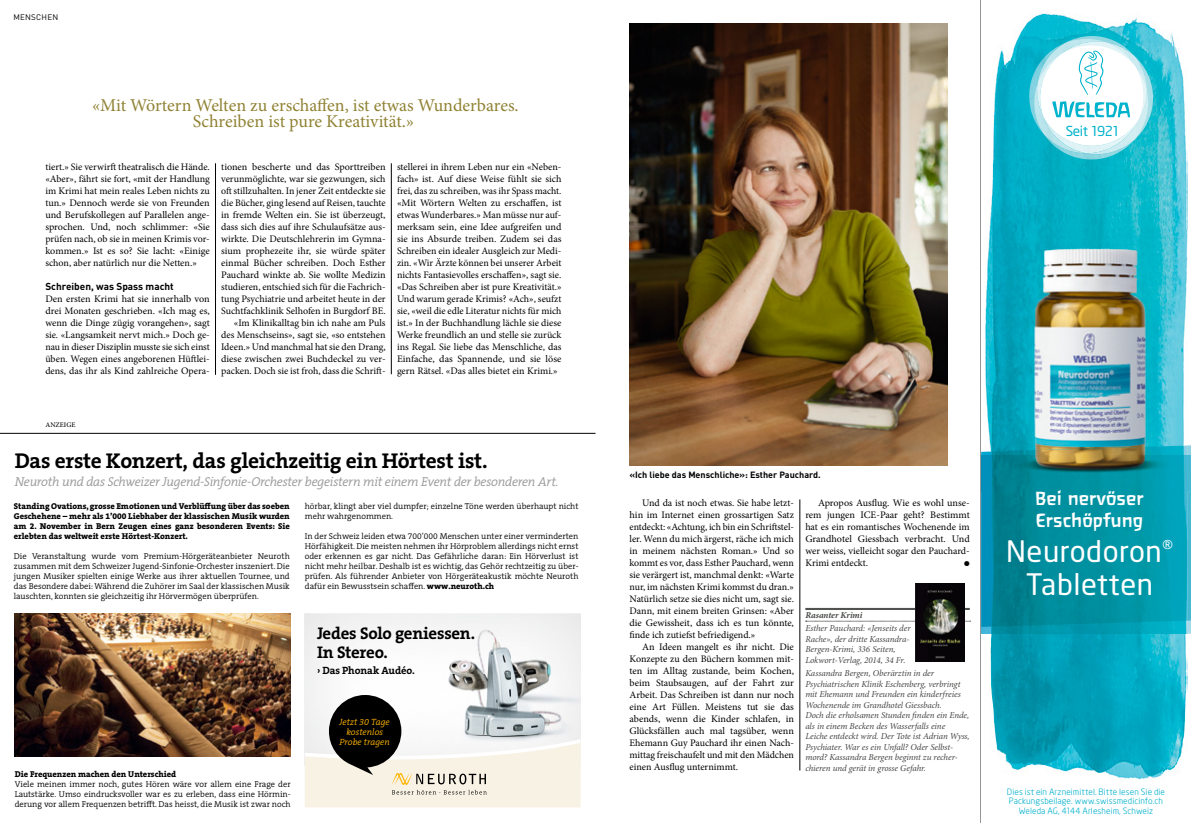
<style>
.page{position:relative;width:1191px;height:823px;background:#fff}
.page>*{position:absolute;margin:0;border:0;box-sizing:border-box;transform-origin:0 0}
.t1{font:500 29.2px/32.4px "Neo Sans Weleda";letter-spacing:.02em;color:#fff;text-align:center}
.t2{font:700 21.5px "The Serif B W7";letter-spacing:-.015em;color:#000}
.Quote_x10{font:18px "Minion Pro";letter-spacing:-.005em;color:#908233}
.t3{font:17.3px/22.1px "New Weleda";color:#fff}
.t4{font:700 16.9px/19px "The Serif B W7";letter-spacing:-.015em;color:#000}
.t5{font:500 13.6px "Neo Sans Weleda";letter-spacing:-.035em;color:#00b3cd}
.t6{font:italic 300 12.9px "The Serif B W4";letter-spacing:-.02em;color:#989898}
.t7{font:700 10.6px "The Serif B W7";letter-spacing:-.005em;color:#000}
._220_GS3sp_mEinz_x08{font:10px/12px "Minion Pro";color:#000;text-align:justify}
._220_GS3sp_oEinz_x08{font:10px/12px "Minion Pro";color:#000;text-align:justify}
._230_Zwischentitel_x{font:700 10px "DIN Pro";color:#000}
.t8{font:italic 300 9.1px/10.2px "The Serif B W4";color:#ffb500;text-align:center}
.Hinweis_Minion_Text{font:italic 9px/10.5px "Minion Pro";letter-spacing:-.005em;color:#444743}
._300_Legende_9_x11{font:700 9px "DIN Pro";color:#000}
.Hinweis_Minion_Titel{font:italic 700 9px "Minion Pro";letter-spacing:-.005em;color:#444743}
.t9{font:8.7px/9.7px "Neo Sans Weleda";letter-spacing:.01em;color:#00b0cb;text-align:center}
.t10{font:300 8.5px/10px "The Serif B W4";color:#000;text-align:justify}
.t11{font:800 8.5px/10px "The Serif B W8";color:#000;text-align:justify}
.Rubriktitel_8_x01{font:8px "DIN Pro";letter-spacing:.03em;color:#000}
.INSERAT_Anzeige_x13{font:500 7px "Minion Pro";letter-spacing:.01em;color:#000}
.t12{font:7px "Zapf Dingbats Std";color:#000}
.s1{font-family:"The Serif B W8";font-weight:800}
</style>
<div class="page">
<img style="left:629px;top:24px;width:318px;height:441px">
<hr style="left:215px;top:163px;width:1px;height:211px;background:#000">
<hr style="left:391px;top:163px;width:1px;height:211px;background:#000">
<hr style="left:805px;top:607px;width:164px;height:1px;background:#444743">
<hr style="left:805px;top:609px;width:164px;height:1px;background:#444743">
<svg style="left:805px;top:620px;width:165px;height:1px"></svg>
<hr style="left:799px;top:499px;width:1px;height:271px;background:#000">
<hr style="left:0;top:432px;width:595px;height:1px;background:#000">
<img style="left:305px;top:613px;width:275px;height:81px">
<svg style="left:305px;top:694px;width:275px;height:112px"></svg>
<img style="left:15px;top:613px;width:276px;height:143px">
<hr style="left:980px;top:0;width:1px;height:822px;background:#000">
<img style="left:981px;top:13px;width:206px;height:768px">
<svg style="left:981px;top:626px;width:210px;height:7px"></svg>
<img style="left:981px;top:451px;width:206px;height:175px">
<img style="left:981px;top:229px;width:206px;height:222px">
<img style="left:981px;top:455px;width:206px;height:36px">
<img style="left:1146px;top:54px;width:7px;height:86px">
<img style="left:1064px;top:36px;width:69px;height:3px">
<img style="left:1028px;top:43px;width:7px;height:92px">
<img style="left:1044px;top:153px;width:90px;height:7px">
<img style="left:1086px;top:89px;width:62px;height:65px">
<svg style="left:1035px;top:39px;width:111px;height:114px"></svg>
<img style="left:915px;top:583px;width:49px;height:78px">
<p class="Rubriktitel_8_x01" style="left:13px;top:11px;width:46px">MENSCHEN</p>
<p class="Quote_x10" style="left:92px;top:93px;width:428px">«Mit Wörtern Welten zu erschaffen, ist etwas Wunderbares.</p>
<p class="Quote_x10" style="left:193px;top:109px;width:223px">Schreiben ist pure Kreativität.»</p>
<p class="_220_GS3sp_oEinz_x08" style="left:45px;top:160px;width:166px">tiert.» Sie verwirft theatralisch die Hände. «Aber», fährt sie fort, «mit der Handlung im Krimi hat mein reales Leben nichts zu tun.» Dennoch werde sie von Freunden und Berufskollegen auf Parallelen ange&shy;sprochen. Und, noch schlimmer: «Sie prüfen nach, ob sie in meinen Krimis vor&shy;kommen.» Ist es so? Sie lacht: «Einige schon, aber natürlich nur die Netten.»</p>
<p class="_230_Zwischentitel_x" style="left:45px;top:278px;width:130px">Schreiben, was Spass macht</p>
<p class="_220_GS3sp_oEinz_x08" style="left:45px;top:292px;width:166px">Den ersten Krimi hat sie innerhalb von drei Monaten geschrieben. «Ich mag es, wenn die Dinge zügig vorangehen», sagt sie. «Langsamkeit nervt mich.» Doch ge&shy;nau in dieser Disziplin musste sie sich einst üben. Wegen eines angeborenen Hüftlei&shy;dens, das ihr als Kind zahlreiche Opera-</p>
<p class="_220_GS3sp_oEinz_x08" style="left:221px;top:160px;width:166px">tionen bescherte und das Sporttreiben verunmöglichte, war sie gezwungen, sich oft stillzuhalten. In jener Zeit entdeckte sie die Bücher, ging lesend auf Reisen, tauchte in fremde Welten ein. Sie ist überzeugt, dass sich dies auf ihre Schulaufsätze aus&shy;wirkte. Die Deutschlehrerin im Gymna&shy;sium prophezeite ihr, sie würde später einmal Bücher schreiben. Doch Esther Pauchard winkte ab. Sie wollte Medizin studieren, entschied sich für die Fachrich&shy;tung Psychiatrie und arbeitet heute in der Suchtfachklinik Selhofen in Burgdorf BE.</p>
<p class="_220_GS3sp_mEinz_x08" style="left:221px;top:316px;width:166px;text-indent:13px">«Im Klinikalltag bin ich nahe am Puls des Menschseins», sagt sie, «so entstehen Ideen.» Und manchmal hat sie den Drang, diese zwischen zwei Buchdeckel zu ver&shy;packen. Doch sie ist froh, dass die Schrift-</p>
<p class="_220_GS3sp_mEinz_x08" style="left:397px;top:160px;width:166px">stellerei in ihrem Leben nur ein «Neben&shy;fach» ist. Auf diese Weise fühlt sie sich frei, das zu schreiben, was ihr Spass macht. «Mit Wörtern Welten zu erschaffen, ist etwas Wunderbares.» Man müsse nur auf&shy;merksam sein, eine Idee aufgreifen und sie ins Absurde treiben. Zudem sei das Schreiben ein idealer Ausgleich zur Medi&shy;zin. «Wir Ärzte können bei unserer Arbeit nichts Fantasievolles erschaffen», sagt sie. «Das Schreiben aber ist pure Kreativität.» Und warum gerade Krimis? «Ach», seufzt sie, «weil die edle Literatur nichts für mich ist.» In der Buchhandlung lächle sie diese Werke freundlich an und stelle sie zurück ins Regal. Sie liebe das Menschliche, das Einfache, das Spannende, und sie löse gern Rätsel. «Das alles bietet ein Krimi.»</p>
<p class="INSERAT_Anzeige_x13" style="left:45px;top:420px;width:32px">ANZEIGE</p>
<p class="t2" style="left:15px;top:446px;width:474px">Das erste Konzert, das gleichzeitig ein Hörtest ist.</p>
<p class="t6" style="left:15px;top:472px;width:545px">Neuroth und das Schweizer Jugend-Sinfonie-Orchester begeistern mit einem Event der besonderen Art.</p>
<p class="t11" style="left:14px;top:500px;width:277px">Standing Ovations, grosse Emotionen und Verblüffung über das soeben Geschehene – mehr als 1’000 Liebhaber der klassischen Musik wurden am 2. November in Bern Zeugen eines ganz besonderen Events: Sie erlebten das weltweit erste Hörtest-Konzert.</p>
<p class="t10" style="left:14px;top:550px;width:277px">Die Veranstaltung wurde vom Premium-Hörgeräteanbieter Neuroth zusammen mit dem Schweizer Jugend-Sinfonie-Orchester inszeniert. Die jungen Musiker spielten einige Werke aus ihrer aktuellen Tournee, und das Besondere dabei:Während die Zuhörer im Saal der klassischen Musik lauschten, konnten sie gleichzeitig ihr Hörvermögen überprüfen.</p>
<p class="t4" style="left:317px;top:623px;width:160px">Jedes Solo geniessen.<br>In Stereo.</p>
<p class="t7" style="left:317px;top:662px;width:99px">› Das Phonak Audéo.</p>
<p class="t10" style="left:305px;top:500px;width:275px">hörbar, klingt aber viel dumpfer; einzelne Töne werden überhaupt nicht mehr wahrgenommen.</p>
<p class="t10" style="left:305px;top:530px;width:275px">In der Schweiz leiden etwa 700’000 Menschen unter einer verminderten Hörfähigkeit. Die meisten nehmen ihr Hörproblem allerdings nicht ernst oder erkennen es gar nicht. Das Gefährliche daran: Ein Hörverlust ist nicht mehr heilbar. Deshalb ist es wichtig, das Gehör rechtzeitig zu über&shy;prüfen. Als führender Anbieter von Hörgeräteakustik möchte Neuroth dafür ein Bewusstsein schaffen. <span class="s1">www.neuroth.ch</span></p>
<p class="t10" style="left:15px;top:768px;width:277px;text-align:left"><span class="s1">Die Frequenzen machen den Unterschied<br></span>Viele meinen immer noch, gutes Hören wäre vor allem eine Frage der Lautstärke. Umso eindrucksvoller war es zu erleben, dass eine Hörmin&shy;derung vor allem Frequenzen betrifft. Das heisst, die Musik ist zwar noch</p>
<p class="t8" style="left:339px;top:716px;width:52px">Jetzt 30 Tage kostenlos<br>Probe tragen</p>
<p class="t5" style="left:1065px;top:122px;width:55px">Seit 1921</p>
<p class="_300_Legende_9_x11" style="left:629px;top:467px;width:193px">«Ich liebe das Menschliche»: Esther Pauchard.</p>
<p class="_220_GS3sp_mEinz_x08" style="left:629px;top:496px;width:166px;text-indent:13px">Und da ist noch etwas. Sie habe letzt&shy;hin im Internet einen grossartigen Satz entdeckt: «Achtung, ich bin ein Schriftstel&shy;ler. Wenn du mich ärgerst, räche ich mich in meinem nächsten Roman.» Und so kommt es vor, dass Esther Pauchard, wenn sie verärgert ist, manchmal denkt: «Warte nur, im nächsten Krimi kommst du dran.» Natürlich setze sie dies nicht um, sagt sie.<br>Dann, mit einem breiten Grinsen: «Aber die Gewissheit, dass ich es tun könnte, finde ich zutiefst befriedigend.»</p>
<p class="_220_GS3sp_mEinz_x08" style="left:629px;top:640px;width:166px;text-indent:13px">An Ideen mangelt es ihr nicht. Die Konzepte zu den Büchern kommen mit&shy;ten im Alltag zustande, beim Kochen, beim Staubsaugen, auf der Fahrt zur Arbeit. Das Schreiben ist dann nur noch eine Art Füllen. Meistens tut sie das abends, wenn die Kinder schlafen, in Glücksfällen auch mal tagsüber, wenn Ehemann Guy Pauchard ihr einen Nach&shy;mittag freischaufelt und mit den Mädchen einen Ausflug unternimmt.</p>
<p class="_220_GS3sp_mEinz_x08" style="left:805px;top:496px;width:166px;text-indent:13px">Apropos Ausflug. Wie es wohl unse&shy;rem jungen ICE-Paar geht? Bestimmt hat es ein romantisches Wochenende im Grandhotel Giessbach verbracht. Und wer weiss, vielleicht sogar den Pauchard-Krimi entdeckt.</p>
<p class="t12" style="left:964px;top:560px;width:7px">●</p>
<p class="Hinweis_Minion_Titel" style="left:805px;top:608px;width:59px">Rasanter Krimi</p>
<p class="Hinweis_Minion_Text" style="left:805px;top:623px;width:107px">Esther Pauchard: «Jenseits der<br>Rache», der dritte Kassandra-<br>Bergen-Krimi, 336 Seiten,<br>Lokwort-Verlag, 2014, 34 Fr.</p>
<p class="Hinweis_Minion_Text" style="left:805px;top:667px;width:166px">Kassandra Bergen, Oberärztin in der Psychiatrischen Klinik Eschenberg, verbringt mit Ehemann und Freunden ein kinderfreies Wochenende im Grandhotel Giessbach.<br>Doch die erholsamen Stunden finden ein Ende, als in einem Becken des Wasserfalls eine<br>Leiche entdeckt wird. Der Tote ist Adrian Wyss, Psychiater. War es ein Unfall? Oder Selbst&shy;mord? Kassandra Bergen beginnt zu recher&shy;chieren und gerät in grosse Gefahr.</p>
<p class="t3" style="left:1035px;top:487px;width:110px">Bei nervöser<br>Erschöpfung</p>
<p class="t1" style="left:1006px;top:534px;width:168px">Neurodoron<sup>®<br></sup>Tabletten</p>
<p class="t9" style="left:1007px;top:786px;width:160px">Dies ist ein Arzneimittel. Bitte lesen Sie die<br>Packungsbeilage. www.swissmedicinfo.ch<br>Weleda AG, 4144 Arlesheim, Schweiz</p>
</div>
